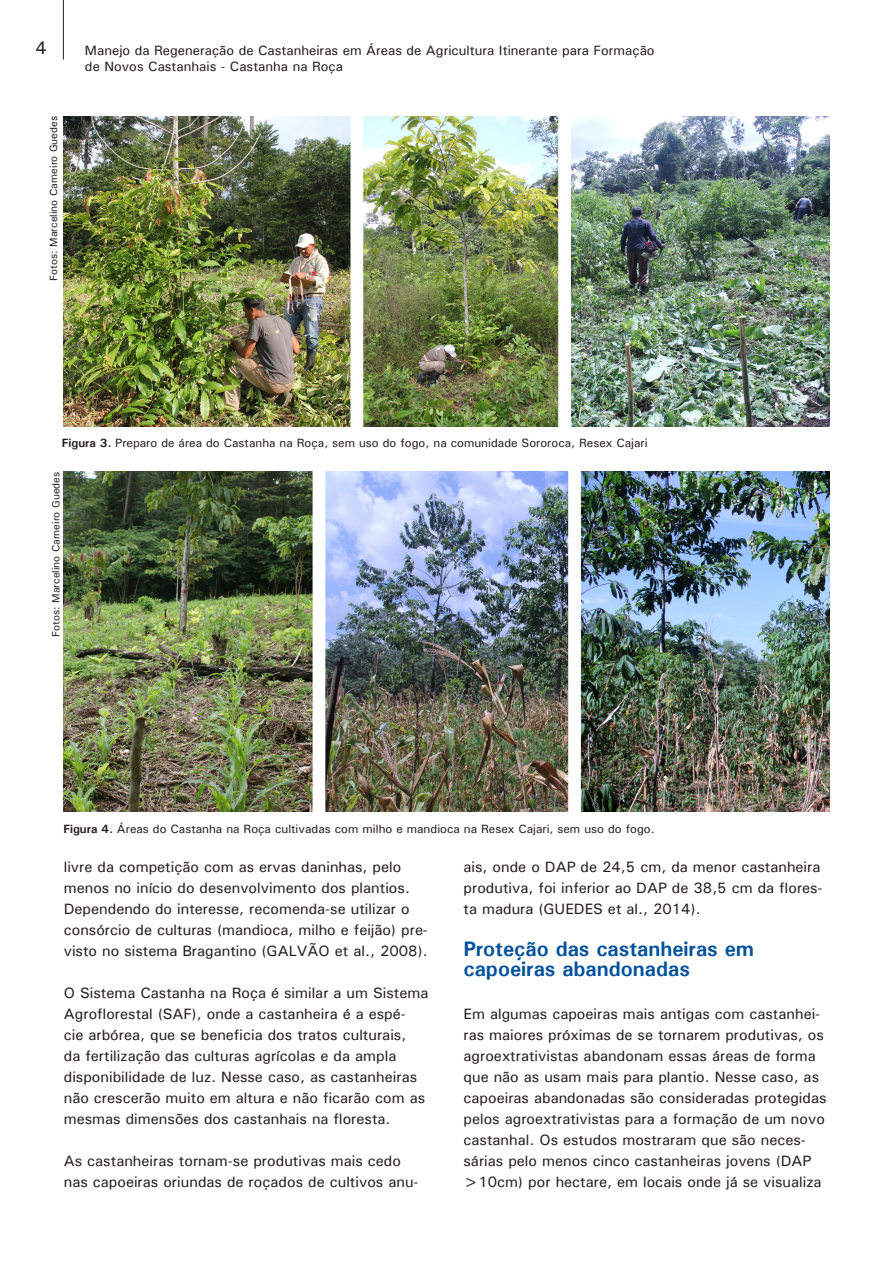
<style>
.page{position:relative;width:893px;height:1263px;background:#fff}
.page>*{position:absolute;margin:0;border:0;box-sizing:border-box;transform-origin:0 0}
.t1{font:700 21px/19.5px "Univers";color:#01519b}
.t2{font:500 18px "Univers";color:#231f20}
.t3{font:500 15px/21px "Univers";color:#231f20}
.t4{font:500 13.5px/16.2px "Univers";color:#231f20}
.t5{font:500 12px "Univers";color:#231f20}
.t6{font:500 10.5px "Univers";color:#231f20}
.s1{font-weight:700}
</style>
<div class="page">
<hr style="left:63px;top:0;width:1px;height:60px;background:#231f20">
<img style="left:64px;top:471px;width:765px;height:340px">
<img style="left:64px;top:116px;width:765px;height:310px">
<p class="t2" style="left:36px;top:36px;width:13px">4</p>
<p class="t4" style="left:85px;top:42px;width:571px">Manejo da Regeneração de Castanheiras em Áreas de Agricultura Itinerante para Formação de Novos Castanhais - Castanha na Roça</p>
<p class="t6" style="left:47px;top:281px;width:166px;rotate:-90deg">Fotos: Marcelino Carneiro Guedes</p>
<p class="t5" style="left:62px;top:435px;width:587px"><span class="s1">Figura 3.</span> Preparo de área do Castanha na Roça, sem uso do fogo, na comunidade Sororoca, Resex Cajari</p>
<p class="t6" style="left:49px;top:637px;width:166px;rotate:-90deg">Fotos: Marcelino Carneiro Guedes</p>
<p class="t5" style="left:64px;top:821px;width:593px"><span class="s1">Figura 4.</span> Áreas do Castanha na Roça cultivadas com milho e mandioca na Resex Cajari, sem uso do fogo.</p>
<p class="t3" style="left:64px;top:856px;width:366px">livre da competição com as ervas daninhas, pelo menos no início do desenvolvimento dos plantios.<br>Dependendo do interesse, recomenda-se utilizar o consórcio de culturas (mandioca, milho e feijão) pre&shy;visto no sistema Bragantino (GALVÃO et al., 2008).</p>
<p class="t3" style="left:64px;top:982px;width:366px">O Sistema Castanha na Roça é similar a um Sistema Agroflorestal (SAF), onde a castanheira é a espé&shy;cie arbórea, que se beneficia dos tratos culturais,<br>da fertilização das culturas agrícolas e da ampla disponibilidade de luz. Nesse caso, as castanheiras não crescerão muito em altura e não ficarão com as mesmas dimensões dos castanhais na floresta.</p>
<p class="t3" style="left:64px;top:1150px;width:356px">As castanheiras tornam-se produtivas mais cedo nas capoeiras oriundas de roçados de cultivos anu-</p>
<p class="t3" style="left:463px;top:856px;width:361px">ais, onde o DAP de 24,5 cm, da menor castanheira produtiva, foi inferior ao DAP de 38,5 cm da flores&shy;ta madura (GUEDES et al., 2014).</p>
<h1 class="t1" style="left:463px;top:939px;width:292px">Proteção das castanheiras em capoeiras abandonadas</h1>
<p class="t3" style="left:463px;top:1003px;width:365px">Em algumas capoeiras mais antigas com castanhei&shy;ras maiores próximas de se tornarem produtivas, os agroextrativistas abandonam essas áreas de forma que não as usam mais para plantio. Nesse caso, as capoeiras abandonadas são consideradas protegidas pelos agroextrativistas para a formação de um novo castanhal. Os estudos mostraram que são neces&shy;sárias pelo menos cinco castanheiras jovens (DAP &gt;10cm) por hectare, em locais onde já se visualiza</p>
</div>
